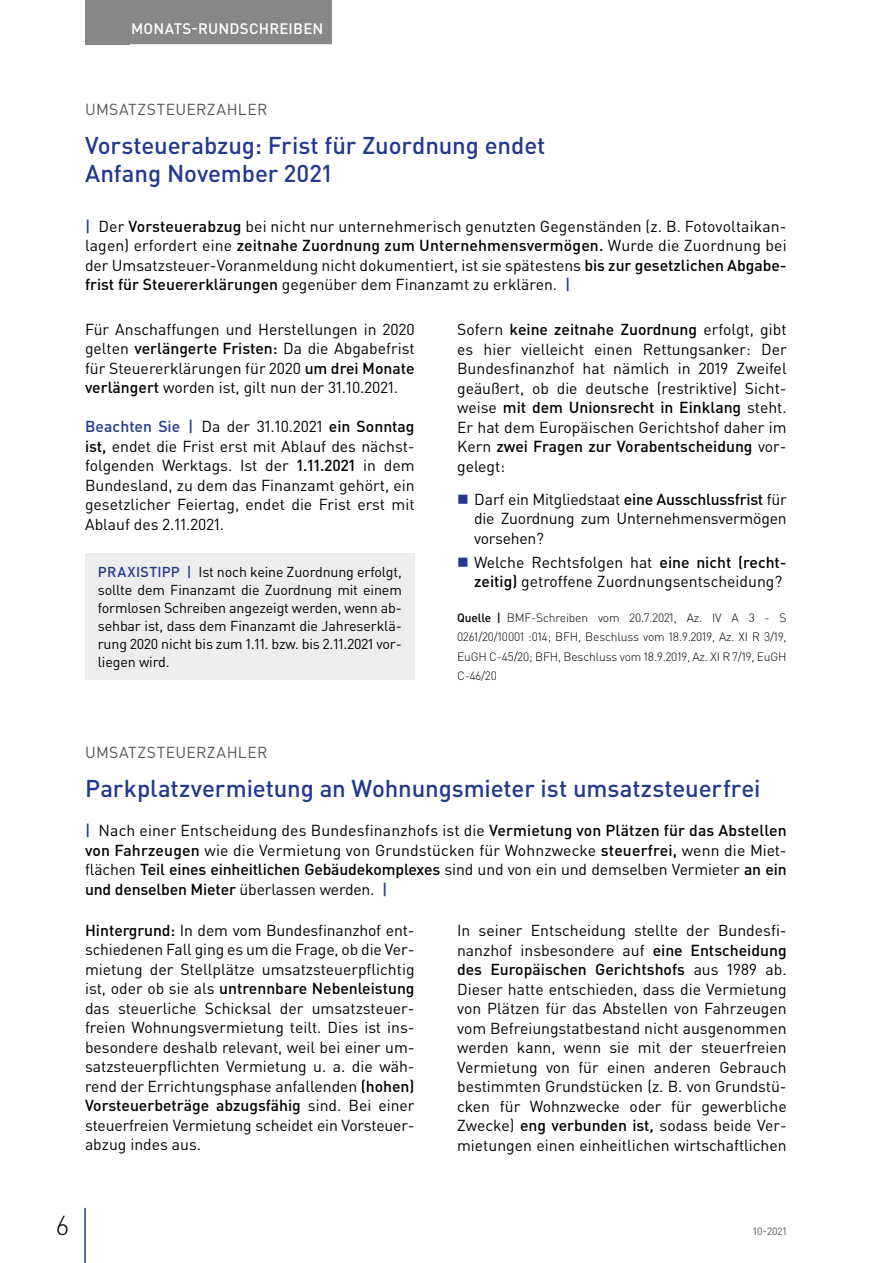
<style>
.page{position:relative;width:893px;height:1263px;background:#fff}
.page>*{position:absolute;margin:0;border:0;box-sizing:border-box;transform-origin:0 0}
.t1{font:300 27px "DIN Pro";color:#000}
.t2{font:500 24px/28.5px "DIN Pro";letter-spacing:-.005em;color:#213a8f}
.t3{font:15.75px/19.5px "DIN Pro";color:#000;text-align:justify}
.t4{font:15.75px "DIN Pro";letter-spacing:.025em;color:#575756}
.t5{font:500 15px "DIN Pro";letter-spacing:.015em;color:#fff}
.t6{font:14.25px/18px "DIN Pro";letter-spacing:-.01em;color:#000;text-align:justify}
.t7{font:300 12px/19.5px "DIN Pro";letter-spacing:-.01em;color:#000;text-align:justify}
.t8{font:10.5px "DIN Pro";color:#575756}
.s1{font-weight:500;color:#213a8f}
.s2{font-weight:500}
</style>
<div class="page">
<div style="left:85px;top:0;width:45px;height:44px;background:#878787"></div>
<hr style="left:84px;top:1208px;width:2px;height:55px;background:#213a8f">
<div style="left:122px;top:0;width:210px;height:44px;background:#878787"></div>
<div style="left:85px;top:553px;width:330px;height:126px;background:#ededed"></div>
<p class="t5" style="left:131px;top:18px;width:194px">MONATS-RUNDSCHREIBEN</p>
<p class="t4" style="left:85px;top:98px;width:184px">UMSATZSTEUERZAHLER</p>
<h2 class="t2" style="left:85px;top:130px;width:462px">Vorsteuerabzug: Frist für Zuordnung endet<br>Anfang November 2021</h2>
<p class="t3" style="left:85px;top:216px;width:703px"><span class="s1">|</span> Der <span class="s2">Vorsteuerabzug</span> bei nicht nur unternehmerisch genutzten Gegenständen (z. B. Fotovoltaikan&shy;lagen) erfordert eine <span class="s2">zeitnahe Zuordnung zum Unternehmensvermögen.</span> Wurde die Zuordnung bei der Umsatzsteuer-Voranmeldung nicht dokumentiert, ist sie spätestens <span class="s2">bis zur gesetzlichen Abgabe&shy;frist für Steuererklärungen</span> gegenüber dem Finanzamt zu erklären. <span class="s1">|</span></p>
<p class="t3" style="left:85px;top:319px;width:331px">Für Anschaffungen und Herstellungen in 2020 gelten <span class="s2">verlängerte Fristen:</span> Da die Abgabefrist für Steuererklärungen für 2020 <span class="s2">um drei Monate verlängert</span> worden ist, gilt nun der 31.10.2021.</p>
<p class="t3" style="left:85px;top:416px;width:331px"><span class="s1">Beachten Sie |</span> Da der 31.10.2021 <span class="s2">ein Sonntag ist,</span> endet die Frist erst mit Ablauf des nächst&shy;folgenden Werktags. Ist der <span class="s2">1.11.2021</span> in dem Bundesland, zu dem das Finanzamt gehört, ein gesetzlicher Feiertag, endet die Frist erst mit Ablauf des 2.11.2021.</p>
<p class="t6" style="left:98px;top:562px;width:306px"><span class="s1">PRAXISTIPP |</span> Ist noch keine Zuordnung erfolgt, sollte dem Finanzamt die Zuordnung mit einem formlosen Schreiben angezeigt werden, wenn ab&shy;sehbar ist, dass dem Finanzamt die Jahreserklä&shy;rung 2020 nicht bis zum 1.11. bzw. bis 2.11.2021 vor&shy;liegen wird.</p>
<p class="t3" style="left:457px;top:319px;width:331px">Sofern <span class="s2">keine zeitnahe Zuordnung</span> erfolgt, gibt es hier vielleicht einen Rettungsanker: Der Bundesfinanzhof hat nämlich in 2019 Zweifel geäußert, ob die deutsche (restriktive) Sicht&shy;weise <span class="s2">mit dem Unionsrecht in Einklang</span> steht.<br>Er hat dem Europäischen Gerichtshof daher im Kern <span class="s2">zwei Fragen zur Vorabentscheidung</span> vor&shy;gelegt:</p>
<p class="t3" style="left:474px;top:489px;width:314px">Darf ein Mitgliedstaat <span class="s2">eine Ausschlussfrist</span> für die Zuordnung zum Unternehmensvermögen vorsehen?</p>
<p class="t3" style="left:474px;top:552px;width:314px">Welche Rechtsfolgen hat <span class="s2">eine nicht (recht&shy;zeitig)</span> getroffene Zuordnungsentscheidung?</p>
<p class="t7" style="left:457px;top:607px;width:331px"><span class="s2">Quelle |</span> BMF-Schreiben vom 20.7.2021, Az. IV A 3 - S 0261/20/10001 :014; BFH, Beschluss vom 18.9.2019, Az. XI R 3/19, EuGH C-45/20; BFH, Beschluss vom 18.9.2019, Az. XI R 7/19, EuGH C-46/20</p>
<p class="t4" style="left:85px;top:742px;width:184px">UMSATZSTEUERZAHLER</p>
<h2 class="t2" style="left:85px;top:773px;width:677px">Parkplatzvermietung an Wohnungsmieter ist umsatzsteuerfrei</h2>
<p class="t3" style="left:85px;top:820px;width:703px"><span class="s1">|</span> Nach einer Entscheidung des Bundesfinanzhofs ist die <span class="s2">Vermietung von Plätzen für das Abstellen von Fahrzeugen</span> wie die Vermietung von Grundstücken für Wohnzwecke <span class="s2">steuerfrei,</span> wenn die Miet&shy;flächen <span class="s2">Teil eines einheitlichen Gebäudekomplexes</span> sind und von ein und demselben Vermieter <span class="s2">an ein und denselben Mieter</span> überlassen werden. <span class="s1">|</span></p>
<p class="t3" style="left:85px;top:919px;width:331px"><span class="s2">Hintergrund:</span> In dem vom Bundesfinanzhof ent&shy;schiedenen Fall ging es um die Frage, ob die Ver&shy;mietung der Stellplätze umsatzsteuerpflichtig ist, oder ob sie als <span class="s2">untrennbare Nebenleistung </span>das steuerliche Schicksal der umsatzsteuer&shy;freien Wohnungsvermietung teilt. Dies ist ins&shy;besondere deshalb relevant, weil bei einer um&shy;satzsteuerpflichten Vermietung u. a. die wäh&shy;rend der Errichtungsphase anfallenden <span class="s2">(hohen)<br>Vorsteuerbeträge abzugsfähig</span> sind. Bei einer steuerfreien Vermietung scheidet ein Vorsteuer&shy;abzug indes aus.</p>
<p class="t3" style="left:457px;top:920px;width:331px">In seiner Entscheidung stellte der Bundesfi&shy;nanzhof insbesondere auf <span class="s2">eine Entscheidung des Europäischen Gerichtshofs</span> aus 1989 ab.<br>Dieser hatte entschieden, dass die Vermietung von Plätzen für das Abstellen von Fahrzeugen vom Befreiungstatbestand nicht ausgenommen werden kann, wenn sie mit der steuerfreien Vermietung von für einen anderen Gebrauch bestimmten Grundstücken (z. B. von Grundstü&shy;cken für Wohnzwecke oder für gewerbliche Zwecke) <span class="s2">eng verbunden ist,</span> sodass beide Ver&shy;mietungen einen einheitlichen wirtschaftlichen</p>
<h1 class="t1" style="left:56px;top:1207px;width:14px">6</h1>
<p class="t8" style="left:753px;top:1224px;width:35px">10-2021</p>
</div>
